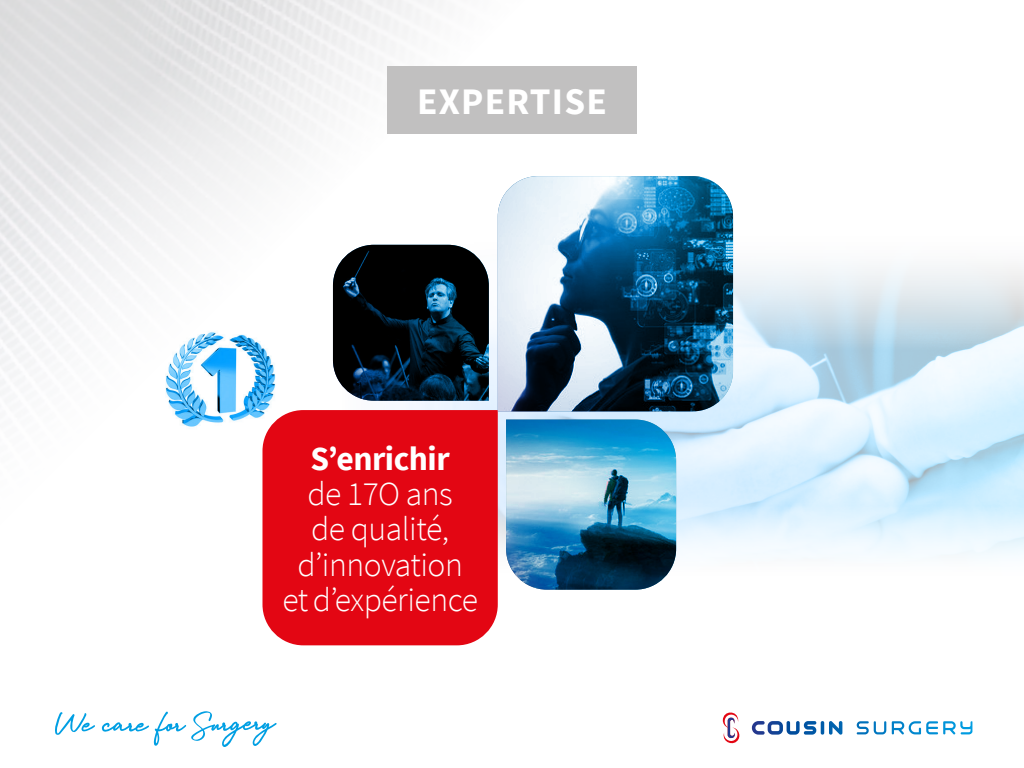
<style>
.page{position:relative;width:1024px;height:768px;background:#fff}
.page>*{position:absolute;margin:0;border:0;box-sizing:border-box;transform-origin:0 0}
.t1{font:700 37.4px "Source Sans Pro";letter-spacing:.035em;color:#fff}
.t2{font:300 33.6px/35.2px "Source Sans Pro";letter-spacing:-.015em;color:#fff;text-align:center}
.t3{font:700 33.6px "Source Sans Pro";letter-spacing:-.015em;color:#fff}
</style>
<div class="page">
<svg style="left:498px;top:223px;width:526px;height:333px"></svg>
<svg style="left:752px;top:721px;width:90px;height:14px"></svg>
<svg style="left:722px;top:712px;width:18px;height:32px"></svg>
<svg style="left:102px;top:711px;width:175px;height:36px"></svg>
<svg style="left:55px;top:712px;width:40px;height:23px"></svg>
<div style="left:262px;top:410px;width:236px;height:235px;background:#e30613"></div>
<svg style="left:333px;top:245px;width:156px;height:156px;background:#0e1e28"></svg>
<div style="left:387px;top:66px;width:250px;height:68px;background:#c1c0c0"></div>
<svg style="left:506px;top:420px;width:170px;height:170px;background:#4d90b2"></svg>
<img style="left:165px;top:330px;width:119px;height:103px">
<svg style="left:498px;top:176px;width:235px;height:235px;background:#537f9a"></svg>
<p class="t1" style="left:417px;top:76px;width:191px">EXPERTISE</p>
<p class="t3" style="left:311px;top:436px;width:141px">S’enrichir</p>
<p class="t2" style="left:282px;top:476px;width:197px">de 17O ans<br>de qualité, d’innovation et d’expérience</p>
</div>
